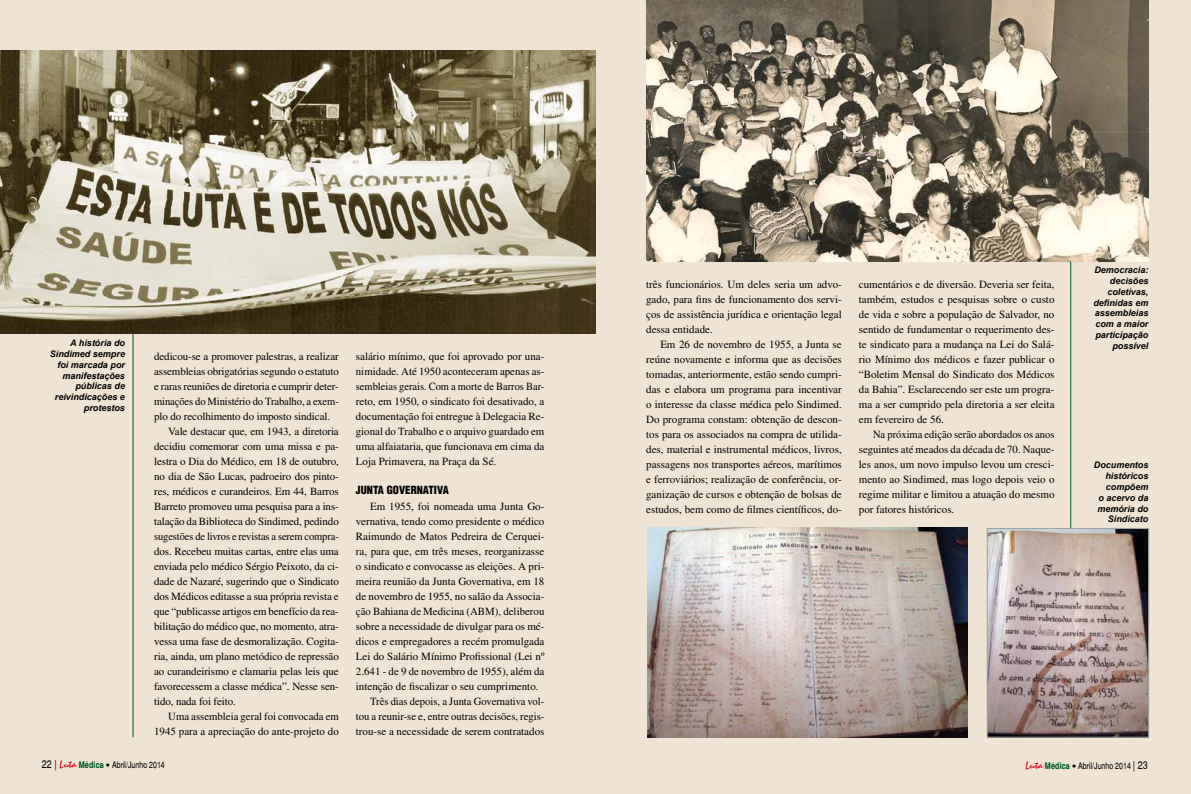
<style>
.page{position:relative;width:1191px;height:794px;background:#fff}
.page>*{position:absolute;margin:0;border:0;box-sizing:border-box;transform-origin:0 0}
.t1{font:11px/15px "Times";letter-spacing:-.01em;color:#000;text-align:justify}
.t2{font:11px/15px "Times";letter-spacing:-.01em;color:#000;text-align:justify;scale:.96 1}
.t3{font:11px "Times";letter-spacing:-.01em;color:#000;scale:.95 1}
.t4{font:11px "Switzerland Cond Black Plain";color:#000}
.t5{font:italic 700 9px/10.8px "Arial";color:#000;text-align:right}
.t6{font:9px "Switzerland Narrow Plain";color:#000;scale:.95 1}
.s1{font-size:11px}
.s2{font-family:"Staccato 222 BT";font-size:11px;color:#cd071e}
.s3{font-family:"Switzerland Narrow";font-weight:700;color:#005b24}
.s4{font-family:"Tahoma"}
</style>
<div class="page">
<div style="left:595px;top:0;width:596px;height:794px;background:#ede0cd"></div>
<hr style="left:1070px;top:227px;width:1px;height:412px;background:#005b24">
<img style="left:646px;top:0;width:502px;height:262px">
<img style="left:647px;top:528px;width:320px;height:210px">
<img style="left:988px;top:530px;width:159px;height:206px">
<div style="left:986px;top:528px;width:163px;height:210px;border:1px solid #a1a2a4"></div>
<div style="left:0;top:0;width:594px;height:794px;background:#ede0cd"></div>
<hr style="left:133px;top:325px;width:1px;height:412px;background:#005b24">
<img style="left:0;top:51px;width:595px;height:282px">
<p class="t5" style="left:50px;top:338px;width:77px">A história do<br>Sindimed sempre foi marcada por manifestações públicas de reivindicações e protestos</p>
<p class="t1" style="left:154px;top:349px;width:186px">dedicou-se a promover palestras, a realizar</p>
<p class="t1" style="left:154px;top:364px;width:186px">assembleias obrigatórias segundo o estatuto</p>
<p class="t1" style="left:154px;top:379px;width:186px">e raras reuniões de diretoria e cumprir deter-</p>
<p class="t2" style="left:154px;top:394px;width:194px">minações do Ministério do Trabalho, a exem-</p>
<p class="t1" style="left:154px;top:409px;width:177px">plo do recolhimento do imposto sindical.</p>
<p class="t1" style="left:168px;top:424px;width:172px">Vale destacar que, em 1943, a diretoria</p>
<p class="t1" style="left:154px;top:439px;width:186px">decidiu comemorar com uma missa e pa-</p>
<p class="t1" style="left:154px;top:454px;width:186px">lestra o Dia do Médico, em 18 de outubro,</p>
<p class="t1" style="left:154px;top:469px;width:186px">no dia de São Lucas, padroeiro dos pinto-</p>
<p class="t1" style="left:154px;top:484px;width:186px">res, médicos e curandeiros. Em 44, Barros</p>
<p class="t1" style="left:154px;top:499px;width:186px">Barreto promoveu uma pesquisa para a ins-</p>
<p class="t1" style="left:154px;top:514px;width:186px">talação da Biblioteca do Sindimed, pedindo</p>
<p class="t3" style="left:154px;top:530px;width:196px">sugestões de livros e revistas a serem compra-</p>
<p class="t1" style="left:154px;top:544px;width:186px">dos. Recebeu muitas cartas, entre elas uma</p>
<p class="t1" style="left:154px;top:559px;width:186px">enviada pelo médico Sérgio Peixoto, da ci-</p>
<p class="t1" style="left:154px;top:574px;width:186px">dade de Nazaré, sugerindo que o Sindicato</p>
<p class="t1" style="left:154px;top:589px;width:186px">dos Médicos editasse a sua própria revista e</p>
<p class="t1" style="left:154px;top:604px;width:186px">que “publicasse artigos em benefício da rea-</p>
<p class="t1" style="left:154px;top:619px;width:186px">bilitação do médico que, no momento, atra-</p>
<p class="t1" style="left:154px;top:634px;width:186px">vessa uma fase de desmoralização. Cogita-</p>
<p class="t1" style="left:154px;top:649px;width:186px">ria, ainda, um plano metódico de repressão</p>
<p class="t1" style="left:154px;top:664px;width:186px">ao curandeirismo e clamaria pelas leis que</p>
<p class="t1" style="left:154px;top:679px;width:186px">favorecessem a classe médica”. Nesse sen-</p>
<p class="t1" style="left:154px;top:694px;width:83px">tido, nada foi feito.</p>
<p class="t1" style="left:168px;top:709px;width:172px">Uma assembleia geral foi convocada em</p>
<p class="t1" style="left:154px;top:724px;width:186px">1945 para a apreciação do ante-projeto do</p>
<p class="t1" style="left:356px;top:349px;width:190px">salário mínimo, que foi aprovado por una&shy;nimidade. Até 1950 aconteceram apenas as&shy;sembleias gerais. Com a morte de Barros Bar&shy;reto, em 1950, o sindicato foi desativado, a documentação foi entregue à Delegacia Re&shy;gional do Trabalho e o arquivo guardado em uma alfaiataria, que funcionava em cima da Loja Primavera, na Praça da Sé.</p>
<p class="t4" style="left:356px;top:483px;width:94px">JUNTA GOVERNATIVA</p>
<p class="t1" style="left:370px;top:499px;width:176px">Em 1955, foi nomeada uma Junta Go-</p>
<p class="t1" style="left:356px;top:514px;width:190px">vernativa, tendo como presidente o médico</p>
<p class="t1" style="left:356px;top:529px;width:190px">Raimundo de Matos Pedreira de Cerquei-</p>
<p class="t1" style="left:356px;top:544px;width:190px">ra, para que, em três meses, reorganizasse</p>
<p class="t1" style="left:356px;top:559px;width:190px">o sindicato e convocasse as eleições. A pri-</p>
<p class="t1" style="left:356px;top:574px;width:190px">meira reunião da Junta Governativa, em 18</p>
<p class="t1" style="left:356px;top:589px;width:190px">de novembro de 1955, no salão da Associa-</p>
<p class="t1" style="left:356px;top:604px;width:190px">ção Bahiana de Medicina (ABM), deliberou</p>
<p class="t1" style="left:356px;top:619px;width:190px">sobre a necessidade de divulgar para os mé-</p>
<p class="t1" style="left:356px;top:634px;width:190px">dicos e empregadores a recém promulgada</p>
<p class="t1" style="left:356px;top:649px;width:190px">Lei do Salário Mínimo Profissional (Lei nº</p>
<p class="t1" style="left:356px;top:664px;width:190px">2.641 - de 9 de novembro de 1955), além da</p>
<p class="t1" style="left:356px;top:679px;width:184px">intenção de fiscalizar o seu cumprimento.</p>
<p class="t1" style="left:370px;top:694px;width:176px">Três dias depois, a Junta Governativa vol-</p>
<p class="t1" style="left:356px;top:709px;width:190px">tou a reunir-se e, entre outras decisões, regis-</p>
<p class="t1" style="left:356px;top:724px;width:190px">trou-se a necessidade de serem contratados</p>
<p class="t1" style="left:646px;top:276px;width:197px">três funcionários. Um deles seria um advo&shy;gado, para fins de funcionamento dos servi&shy;ços de assistência jurídica e orientação legal dessa entidade.</p>
<p class="t1" style="left:646px;top:336px;width:197px;text-indent:14px">Em 26 de novembro de 1955, a Junta se reúne novamente e informa que as decisões tomadas, anteriormente, estão sendo cumpri&shy;das e elabora um programa para incentivar o interesse da classe médica pelo Sindimed.<br>Do programa constam: obtenção de descon&shy;tos para os associados na compra de utilida&shy;des, material e instrumental médicos, livros, passagens nos transportes aéreos, marítimos e ferroviários; realização de conferência, or&shy;ganização de cursos e obtenção de bolsas de estudos, bem como de filmes científicos, do-</p>
<p class="t1" style="left:859px;top:276px;width:197px">cumentários e de diversão. Deveria ser feita, também, estudos e pesquisas sobre o custo de vida e sobre a população de Salvador, no sentido de fundamentar o requerimento des&shy;te sindicato para a mudança na Lei do Salá&shy;rio Mínimo dos médicos e fazer publicar o “Boletim Mensal do Sindicato dos Médicos da Bahia”. Esclarecendo ser este um progra&shy;ma a ser cumprido pela diretoria a ser eleita em fevereiro de 56.</p>
<p class="t2" style="left:859px;top:426px;width:205px;text-indent:14px">Na próxima edição serão abordados os anos seguintes até meados da década de 70. Naque&shy;les anos, um novo impulso levou um cresci&shy;mento ao Sindimed, mas logo depois veio o regime militar e limitou a atuação do mesmo por fatores históricos.</p>
<p class="t5" style="left:1093px;top:265px;width:57px">Democracia: decisões coletivas, definidas em assembleias com a maior participação possível</p>
<p class="t5" style="left:1094px;top:460px;width:56px">Documentos históricos compõem<br>o acervo da memória do<br>Sindicato</p>
<p class="t6" style="left:42px;top:759px;width:131px"><span class="s1">22 |</span> <span class="s2">Luta</span> <span class="s3">Médica</span> <span class="s4">•</span> Abril/Junho 2014</p>
<p class="t6" style="left:1025px;top:760px;width:130px"><span class="s2">Luta</span> <span class="s3">Médica</span> <span class="s4">•</span> Abril/Junho 2014 <span class="s1">| 23</span></p>
</div>
